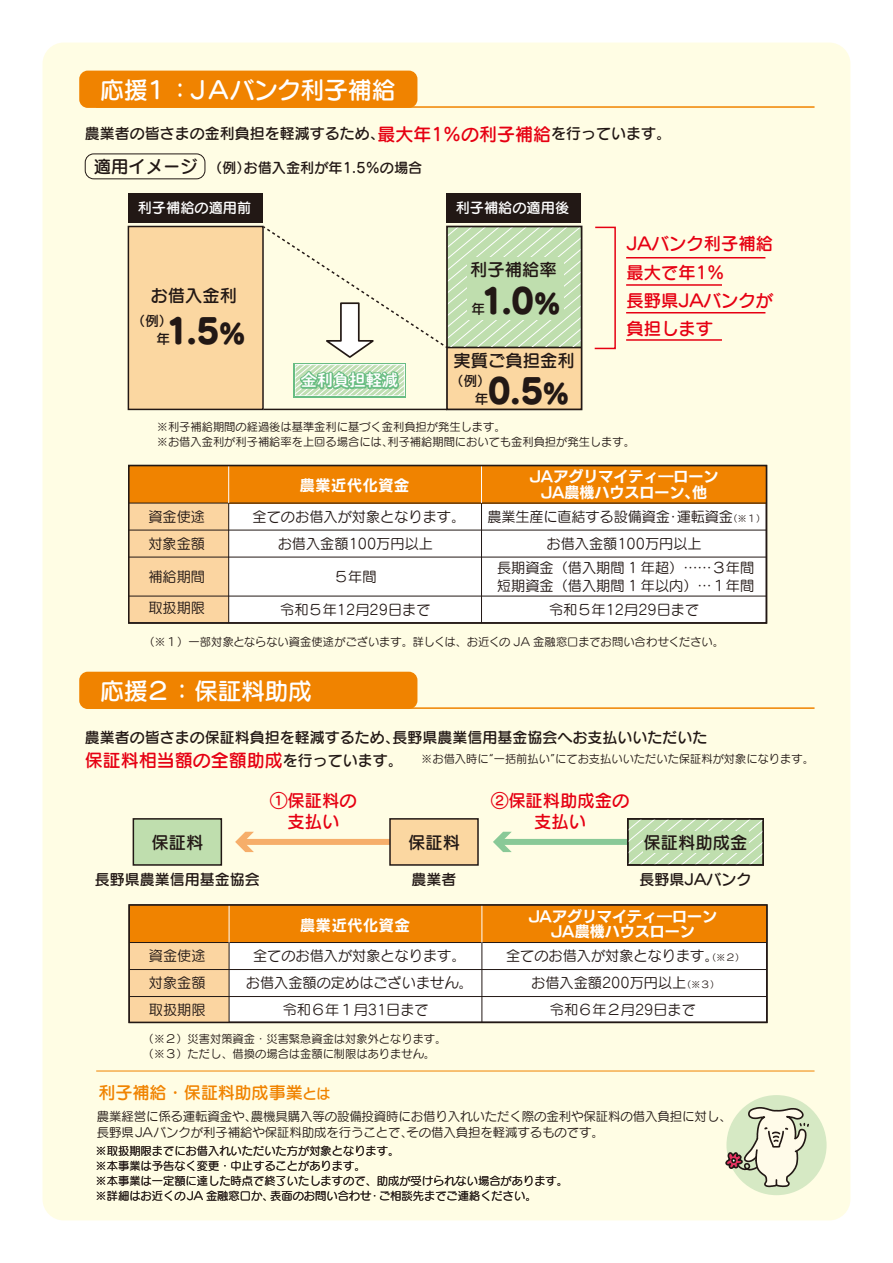
<style>
.page{position:relative;width:893px;height:1263px;background:#fff}
.page>*{position:absolute;margin:0;border:0;box-sizing:border-box;transform-origin:0 0}
.t1{font:34.5px "Seurat Pro EB";color:#221815}
.t2{font:24px "Seurat Pro DB";letter-spacing:-.02em;color:#fff}
.t3{font:17.4px/28.3px "Seurat Pro N DB";color:#e60012;text-align:center}
.t4{font:17.4px "Seurat Pro N DB";color:#221815}
.t5{font:17.1px "Seurat Pro DB";letter-spacing:-.01em;color:#f08300}
.t6{font:16.2px "FOT DNP Shuei M Go Std B";color:#fff}
.t7{font:15px "Seurat Pro N DB";color:#221815}
.t8{font:15px/15.8px "New Rodin Pro N B";color:#fff;text-align:center}
.t9{font:15px "New Rodin Pro N B";letter-spacing:.05em;color:#fff}
.t10{font:14.1px/26.7px "Seurat Pro M";color:#221815;text-align:center}
.t11{font:14.1px "Seurat Pro N DB";color:#221815}
.t12{font:14.1px "Seurat Pro N DB";color:#fff}
.t13{font:13.8px/18.1px "Seurat Pro DB";color:#221815;text-align:right}
.t14{font:12.45px/16.5px "Seurat Pro N M";letter-spacing:-.01em;color:#221815}
.t15{font:11.25px/15px "Seurat Pro N M";color:#221815}
.t16{font:11.25px/15px "Seurat Pro M";color:#221815}
.s1{font-size:18px;color:#e60012}
.s2{font-size:17.4px}
.s3{font-size:27px}
.s4{font-size:9.45px}
.s5{font-family:"Seurat Pro N DB";font-size:18px;color:#e60012}
.s6{font-family:"Seurat Pro N DB";font-size:15px}
.s7{font-size:14.25px}
</style>
<div class="page">
<div style="left:43px;top:43px;width:807px;height:1177px;background:#fffde4;border-radius:21px"></div>
<div style="left:726px;top:1095px;width:101px;height:100px;background:#d6e9c4;border-radius:50%"></div>
<div style="left:128px;top:226px;width:136px;height:184px;background:#fbd7a1;border:2px solid #221815"></div>
<div style="left:294px;top:363px;width:112px;height:34px;background:#69bd83"></div>
<div style="left:128px;top:904px;width:640px;height:119px;background:#fff"></div>
<div style="left:130px;top:905px;width:637px;height:37px;background:#f08300"></div>
<div style="left:128px;top:465px;width:639px;height:159px;background:#fff"></div>
<div style="left:129px;top:193px;width:134px;height:30px;background:#221815"></div>
<div style="left:447px;top:348px;width:135px;height:61px;background:#fbd7a1"></div>
<div style="left:446px;top:193px;width:135px;height:30px;background:#221815"></div>
<hr style="left:264px;top:409px;width:183px;height:1px;background:#221815">
<svg style="left:594px;top:226px;width:22px;height:124px"></svg>
<hr style="left:626px;top:257px;width:139px;height:1px;background:#e60012">
<hr style="left:626px;top:284px;width:96px;height:2px;background:#e60012">
<hr style="left:626px;top:312px;width:139px;height:1px;background:#e60012">
<hr style="left:626px;top:339px;width:96px;height:2px;background:#e60012">
<div style="left:129px;top:466px;width:638px;height:37px;background:#f08300"></div>
<div style="left:129px;top:943px;width:100px;height:80px;background:#fbd5a1"></div>
<div style="left:129px;top:504px;width:100px;height:118px;background:#fbd5a1"></div>
<div style="left:242px;top:839px;width:150px;height:6px;background:#f6ae6a"></div>
<svg style="left:235px;top:832px;width:19px;height:20px"></svg>
<div style="left:389px;top:818px;width:90px;height:48px;background:#fbd7a1;border:2px solid #221815"></div>
<div style="left:133px;top:818px;width:89px;height:48px;background:#bfdeae;border:2px solid #221815"></div>
<div style="left:500px;top:839px;width:128px;height:6px;background:#89c997"></div>
<svg style="left:493px;top:832px;width:19px;height:20px"></svg>
<div style="left:79px;top:71px;width:338px;height:37px;background:#f08300;border-radius:9px"></div>
<hr style="left:96px;top:106px;width:718px;height:2px;background:#f08300">
<hr style="left:96px;top:1071px;width:718px;height:1px;background:#f08300">
<div style="left:79px;top:672px;width:338px;height:37px;background:#f08300;border-radius:9px"></div>
<hr style="left:96px;top:707px;width:718px;height:2px;background:#f08300">
<hr style="left:129px;top:996px;width:638px;height:1px;background:#221815">
<hr style="left:129px;top:969px;width:638px;height:1px;background:#221815">
<hr style="left:129px;top:942px;width:638px;height:1px;background:#221815">
<hr style="left:229px;top:943px;width:1px;height:79px;background:#221815">
<hr style="left:481px;top:943px;width:1px;height:79px;background:#221815">
<hr style="left:129px;top:557px;width:637px;height:1px;background:#221815">
<hr style="left:129px;top:530px;width:637px;height:1px;background:#221815">
<hr style="left:129px;top:596px;width:637px;height:1px;background:#221815">
<hr style="left:129px;top:503px;width:637px;height:1px;background:#221815">
<hr style="left:228px;top:503px;width:1px;height:120px;background:#221815">
<hr style="left:481px;top:503px;width:1px;height:120px;background:#221815">
<hr style="left:229px;top:905px;width:1px;height:37px;background:#fff">
<hr style="left:481px;top:905px;width:1px;height:37px;background:#fff">
<hr style="left:228px;top:466px;width:1px;height:37px;background:#fff">
<hr style="left:481px;top:466px;width:1px;height:37px;background:#fff">
<div style="left:128px;top:465px;width:639px;height:159px;border:2px solid #221815"></div>
<div style="left:128px;top:904px;width:640px;height:119px;border:2px solid #221815"></div>
<div style="left:85px;top:154px;width:120px;height:25px;border:1px solid #221815;border-radius:9px"></div>
<svg style="left:725px;top:1106px;width:85px;height:82px"></svg>
<svg style="left:262px;top:225px;width:320px;height:171px"></svg>
<div style="left:446px;top:226px;width:136px;height:184px;border:2px solid #221815"></div>
<div style="left:467px;top:257px;width:96px;height:62px;background:#bfdeae"></div>
<svg style="left:630px;top:821px;width:131px;height:42px;background:#c6e1b6"></svg>
<div style="left:643px;top:832px;width:106px;height:21px;background:#bfdeae"></div>
<div style="left:627px;top:818px;width:137px;height:48px;border:2px solid #221815"></div>
<h2 class="t2" style="left:100px;top:74px;width:297px">応援１：ＪＡバンク利子補給</h2>
<h3 class="t7" style="left:85px;top:124px;width:588px">農業者の皆さまの金利負担を軽減するため、<span class="s1">最大年1％の利子補給</span>を行っています。</h3>
<p class="t11" style="left:94px;top:158px;width:330px"><span class="s2">適用イメージ　</span>（例）お借入金利が年1.5％の場合</p>
<p class="t12" style="left:138px;top:198px;width:115px">利子補給の適用前</p>
<h3 class="t4" style="left:151px;top:284px;width:88px">お借入金利</h3>
<p class="t13" style="left:131px;top:311px;width:43px">（例）　年</p>
<h1 class="t1" style="left:166px;top:307px;width:81px">1.5<span class="s3">％</span></h1>
<h3 class="t6" style="left:301px;top:368px;width:99px">金利負担軽減</h3>
<p class="t12" style="left:456px;top:198px;width:115px">利子補給の適用後</p>
<h3 class="t4" style="left:470px;top:258px;width:88px">利子補給率</h3>
<p class="t13" style="left:472px;top:299px;width:15px">年</p>
<h1 class="t1" style="left:481px;top:277px;width:81px">1.0<span class="s3">％</span></h1>
<h3 class="t4" style="left:453px;top:349px;width:123px">実質ご負担金利</h3>
<p class="t13" style="left:450px;top:371px;width:43px">（例）　年</p>
<h1 class="t1" style="left:488px;top:367px;width:83px">0.5<span class="s3">％</span></h1>
<h3 class="t3" style="left:627px;top:229px;width:148px;text-align:left">JAバンク利子補給最大で年1％<br>長野県JAバンクが負担します</h3>
<p class="t15" style="left:157px;top:419px;width:480px">※利子補給期間の経過後は基準金利に基づく金利負担が発生します。<br>※お借入金利が利子補給率を上回る場合には、利子補給期間においても金利負担が発生します。</p>
<p class="t10" style="left:148px;top:503px;width:58px;text-align:left">資金使途対象金額</p>
<p class="t10" style="left:148px;top:562px;width:58px">補給期間</p>
<p class="t10" style="left:148px;top:594px;width:58px">取扱期限</p>
<h3 class="t9" style="left:300px;top:473px;width:111px">農業近代化資金</h3>
<h3 class="t8" style="left:530px;top:467px;width:190px">JAアグリマイティ―ローン<br>JA農機ハウスローン、他</h3>
<p class="t10" style="left:253px;top:503px;width:214px">全てのお借入が対象となります。お借入金額100万円以上</p>
<p class="t10" style="left:334px;top:562px;width:44px">５年間</p>
<p class="t10" style="left:280px;top:596px;width:152px">令和５年12月29日まで</p>
<p class="t10" style="left:487px;top:503px;width:280px">農業生産に直結する設備資金・運転資金<span class="s4">（※１）</span>お借入金額100万円以上</p>
<p class="t10" style="left:497px;top:559px;width:259px;line-height:17.2px;text-align:left">長期資金（借入期間 1 年超）……３年間短期資金（借入期間 1 年以内）…１年間</p>
<p class="t10" style="left:549px;top:595px;width:152px">令和５年12月29日まで</p>
<p class="t16" style="left:143px;top:634px;width:582px">（※１）一部対象とならない資金使途がございます。詳しくは、お近くの JA 金融窓口までお問い合わせください。</p>
<h2 class="t2" style="left:100px;top:675px;width:214px">応援２：保証料助成</h2>
<h3 class="t7" style="left:85px;top:728px;width:624px">農業者の皆さまの保証料負担を軽減するため、長野県農業信用基金協会へお支払いいただいた</h3>
<p class="t15" style="left:85px;top:751px;width:731px"><span class="s5">保証料相当額の全額助成</span><span class="s6">を行っています。</span> ※お借入時に“一括前払い”にてお支払いいただいた保証料が対象になります。</p>
<h3 class="t3" style="left:270px;top:790px;width:88px;line-height:20.5px">①保証料の支払い</h3>
<h3 class="t4" style="left:151px;top:831px;width:53px">保証料</h3>
<h3 class="t4" style="left:408px;top:831px;width:53px">保証料</h3>
<h3 class="t7" style="left:95px;top:870px;width:166px">長野県農業信用基金協会</h3>
<h3 class="t7" style="left:411px;top:870px;width:46px">農業者</h3>
<h3 class="t3" style="left:491px;top:790px;width:140px;line-height:20.5px">②保証料助成金の支払い</h3>
<h3 class="t4" style="left:643px;top:831px;width:105px">保証料助成金</h3>
<h3 class="t7" style="left:640px;top:870px;width:113px">長野県JAバンク</h3>
<p class="t10" style="left:149px;top:942px;width:58px;text-align:justify">資金使途対象金額取扱期限</p>
<h3 class="t9" style="left:300px;top:912px;width:111px">農業近代化資金</h3>
<h3 class="t8" style="left:529px;top:907px;width:190px">JAアグリマイティ―ローン<br>JA農機ハウスローン</h3>
<p class="t10" style="left:246px;top:942px;width:228px">全てのお借入が対象となります。お借入金額の定めはございません。令和６年１月31日まで</p>
<p class="t10" style="left:506px;top:942px;width:240px">全てのお借入が対象となります。<span class="s4">（※２）</span>お借入金額200万円以上<span class="s4">（※３）<br></span>令和６年２月29日まで</p>
<p class="t16" style="left:143px;top:1030px;width:305px">（※２）災害対策資金・災害緊急資金は対象外となります。（※３）ただし、借換の場合は金額に制限はありません。</p>
<h3 class="t5" style="left:98px;top:1082px;width:234px">利子補給・保証料助成事業<span class="s7">とは</span></h3>
<p class="t14" style="left:97px;top:1107px;width:636px">農業経営に係る運転資金や、農機具購入等の設備投資時にお借り入れいただく際の金利や保証料の借入負担に対し、長野県ＪＡバンクが利子補給や保証料助成を行うことで、その借入負担を軽減するものです。</p>
<p class="t15" style="left:96px;top:1143px;width:474px">※取扱期限までにお借入れいただいた方が対象となります。<br>※本事業は予告なく変更・中止することがあります。<br>※本事業は一定額に達した時点で終了いたしますので、助成が受けられない場合があります。※詳細はお近くのJA 金融窓口か、表面のお問い合わせ・ご相談先までご連絡ください。</p>
</div>
